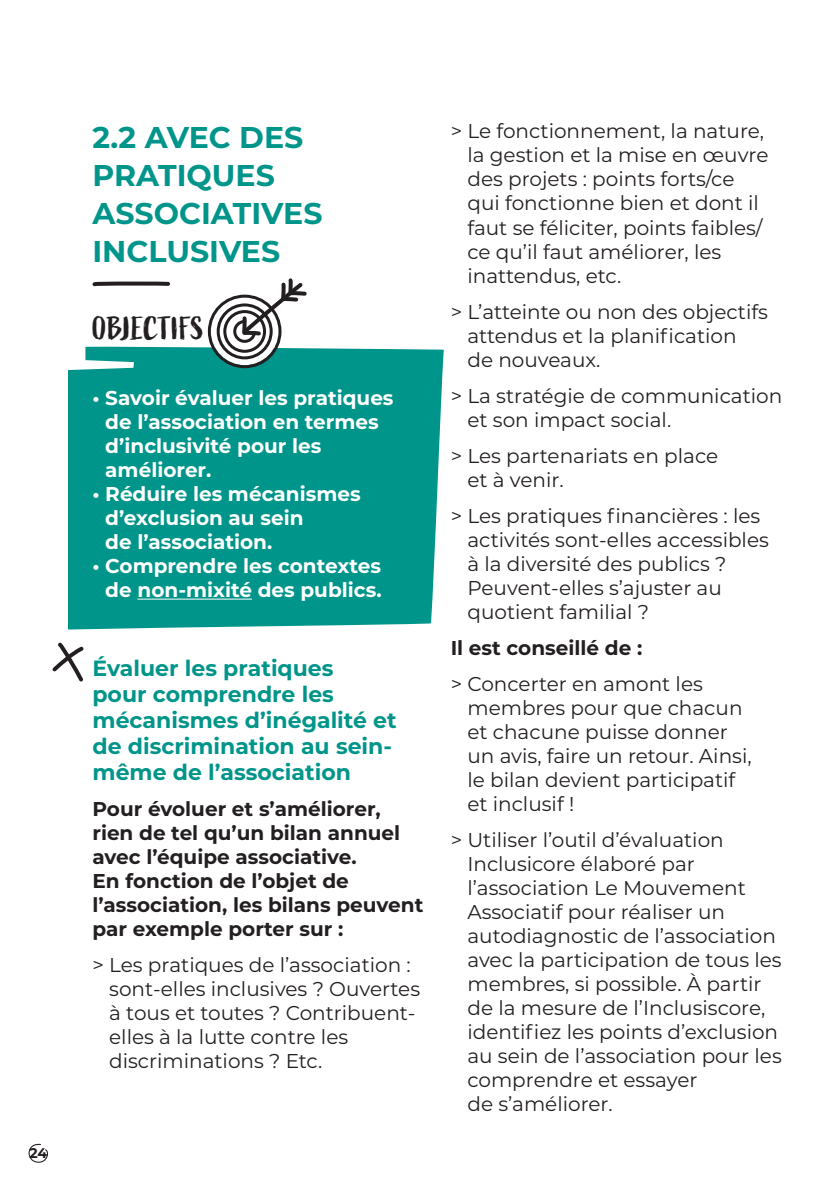
<style>
.page{position:relative;width:840px;height:1191px;background:#fff}
.page>*{position:absolute;margin:0;border:0;box-sizing:border-box;transform-origin:0 0}
.t1{font:32px "Active";letter-spacing:-.01em;color:#231f20}
.t2{font:700 30px/38px "Montserrat";color:#00958a}
.t3{font:700 22px/26px "Montserrat";color:#00958a}
.t4{font:20px/24px "Montserrat";color:#231f20}
.t5{font:700 20px/24px "Montserrat";color:#fff}
.t6{font:700 20px/24px "Montserrat";color:#231f20}
.t7{font:700 14px "Montserrat";color:#231f20}
</style>
<div class="page">
<svg style="left:28px;top:1143px;width:21px;height:20px"></svg>
<div style="left:68px;top:346px;width:375px;height:283px;background:#00958a"></div>
<svg style="left:211px;top:297px;width:67px;height:68px"></svg>
<div style="left:208px;top:295px;width:73px;height:73px;border:3px solid #231f20;border-radius:50%"></div>
<div style="left:216px;top:303px;width:56px;height:56px;border:3px solid #231f20;border-radius:50%"></div>
<div style="left:223px;top:310px;width:43px;height:43px;border:3px solid #231f20;border-radius:50%"></div>
<svg style="left:231px;top:278px;width:76px;height:66px"></svg>
<hr style="left:137px;top:598px;width:115px;height:1px;background:#fff">
<svg style="left:92px;top:281px;width:78px;height:6px"></svg>
<svg style="left:52px;top:642px;width:32px;height:40px"></svg>
<p class="t7" style="left:29px;top:1143px;width:19px">24</p>
<h2 class="t2" style="left:92px;top:117px;width:231px">2.2 AVEC DES<br>PRATIQUES<br>ASSOCIATIVES<br>INCLUSIVES</h2>
<h1 class="t1" style="left:93px;top:310px;width:113px">OBJECTIFS</h1>
<p class="t5" style="left:105px;top:385px;width:290px;text-indent:-13px">• Savoir évaluer les pratiques de l’association en termes d’inclusivité pour les améliorer.</p>
<p class="t5" style="left:105px;top:481px;width:257px;text-indent:-13px">• Réduire les mécanismes d’exclusion au sein<br>de l’association.</p>
<p class="t5" style="left:92px;top:553px;width:290px;text-align:right">• Comprendre les contextes de non-mixité des publics.</p>
<p class="t3" style="left:92px;top:654px;width:305px">Évaluer les pratiques<br>pour comprendre les mécanismes d’inégalité et de discrimination au sein&shy;même de l’association</p>
<p class="t6" style="left:92px;top:796px;width:332px">Pour évoluer et s’améliorer, rien de tel qu’un bilan annuel avec l’équipe associative.<br>En fonction de l’objet de l’association, les bilans peuvent par exemple porter sur :</p>
<p class="t4" style="left:109px;top:952px;width:312px;text-indent:-17px">&gt; Les pratiques de l’association : sont-elles inclusives ? Ouvertes à tous et toutes ? Contribuent&shy;elles à la lutte contre les discriminations ? Etc.</p>
<p class="t4" style="left:467px;top:119px;width:302px;text-indent:-17px">&gt; Le fonctionnement, la nature, la gestion et la mise en œuvre des projets : points forts/ce qui fonctionne bien et dont il faut se féliciter, points faibles/ ce qu’il faut améliorer, les inattendus, etc.</p>
<p class="t4" style="left:467px;top:299px;width:302px;text-indent:-17px">&gt; L’atteinte ou non des objectifs attendus et la planification<br>de nouveaux.</p>
<p class="t4" style="left:467px;top:383px;width:316px;text-indent:-17px">&gt; La stratégie de communication et son impact social.</p>
<p class="t4" style="left:467px;top:443px;width:252px;text-indent:-17px">&gt; Les partenariats en place et à venir.</p>
<p class="t4" style="left:467px;top:503px;width:303px;text-indent:-17px">&gt; Les pratiques financières : les activités sont-elles accessibles à la diversité des publics ?<br>Peuvent-elles s’ajuster au quotient familial ?</p>
<p class="t6" style="left:450px;top:634px;width:193px">Il est conseillé de :</p>
<p class="t4" style="left:467px;top:671px;width:285px;text-indent:-17px">&gt; Concerter en amont les membres pour que chacun et chacune puisse donner un avis, faire un retour. Ainsi, le bilan devient participatif et inclusif !</p>
<p class="t4" style="left:467px;top:827px;width:316px;text-indent:-17px">&gt; Utiliser l’outil d’évaluation<br>Inclusicore élaboré par l’association Le Mouvement<br>Associatif pour réaliser un autodiagnostic de l’association avec la participation de tous les membres, si possible. À partir de la mesure de l’Inclusiscore, identifiez les points d’exclusion au sein de l’association pour les comprendre et essayer<br>de s’améliorer.</p>
</div>
